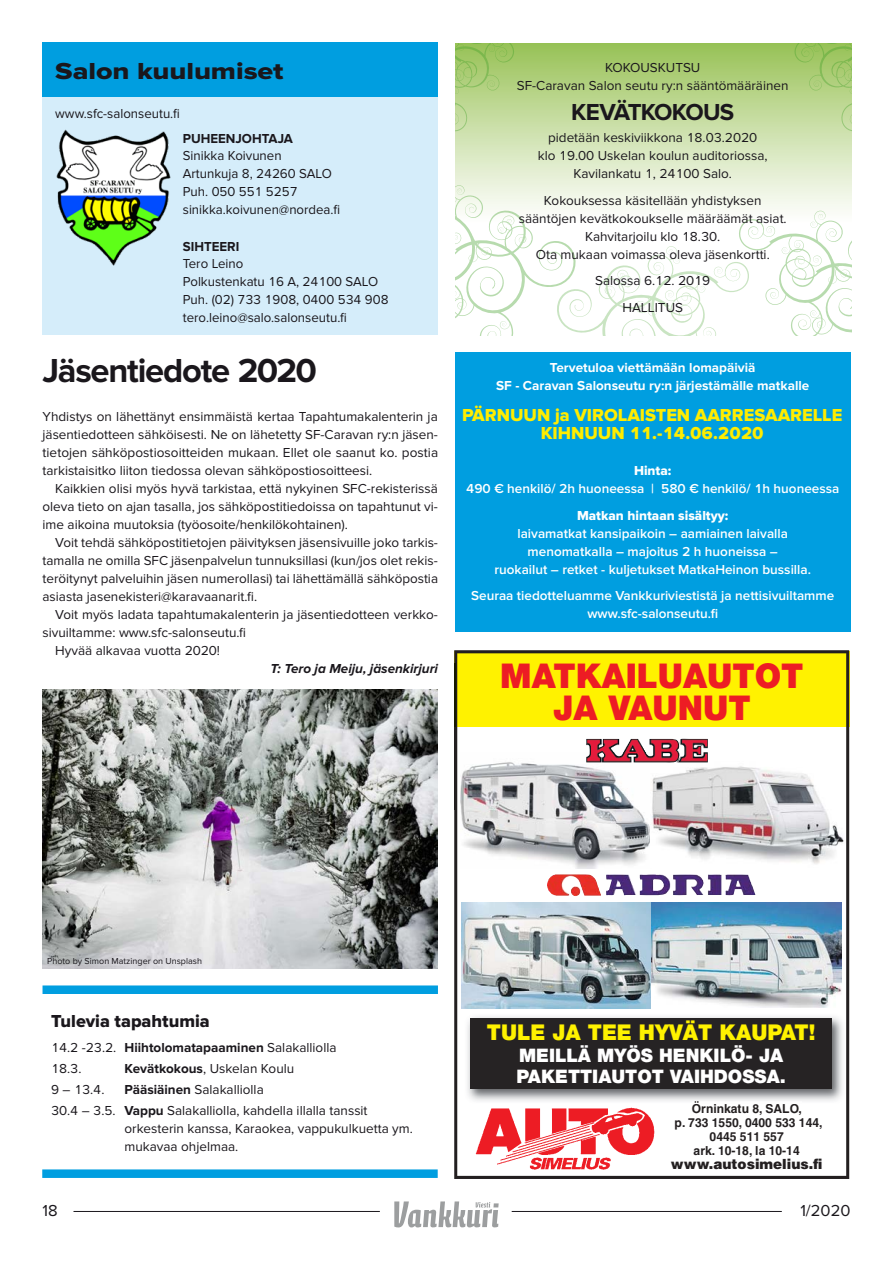
<style>
.page{position:relative;width:893px;height:1263px;background:#fff}
.page>*{position:absolute;margin:0;border:0;box-sizing:border-box;transform-origin:0 0}
.t1{font:700 34.5px "Proxima Nova";letter-spacing:-.035em;color:#1a171c}
.t2{font:900 34.2px/32.5px "Helvetica Neue";color:#ed1c24;text-align:center}
.t3{font:24px "Proxima Nova Extrabld";letter-spacing:-.005em;color:#1a171c;scale:1.2 1}
.t4{font:700 24px "Proxima Nova";letter-spacing:-.04em;color:#1a171c}
.t5{font:900 21.75px "Helvetica Neue";color:#fff200}
.t6{font:900 18.6px/21.5px "Helvetica Neue";color:#fff}
.t7{font:18px/18px "Proxima Nova Extrabld";color:#ffed00;text-align:center}
.t8{font:18px "Proxima Nova Extrabld";color:#1a171c}
.t9{font:16.5px "Proxima Nova";color:#1a171c}
.t10{font:900 13.95px "Helvetica";color:#231f20}
.t11{font:13.5px/18px "Proxima Nova";color:#1a171c}
.t12{font:600 13.5px/18px "Proxima Nova";color:#fff;text-align:center}
.t13{font:700 13.5px/18px "Proxima Nova";color:#fff;text-align:center}
.t14{font:13.5px "Proxima Nova Extrabld";color:#fff}
.t15{font:italic 700 13.5px "Proxima Nova";color:#1a171c}
.t16{font:700 13.5px "Proxima Nova";color:#1a171c}
.t17{font:700 12.45px/14px "Helvetica";color:#231f20;text-align:center}
.t18{font:9px "Proxima Nova";color:#1a171c}
.s1{font-weight:700}
</style>
<div class="page">
<hr style="left:73px;top:1211px;width:307px;height:1px;background:#1a171c">
<hr style="left:512px;top:1211px;width:270px;height:1px;background:#1a171c">
<svg style="left:394px;top:1201px;width:105px;height:26px"></svg>
<div style="left:43px;top:985px;width:395px;height:9px;background:#009ee0"></div>
<div style="left:42px;top:1169px;width:396px;height:9px;background:#009ee0"></div>
<div style="left:43px;top:43px;width:395px;height:292px;background:#d5edfa"></div>
<div style="left:43px;top:43px;width:395px;height:54px;background:#009ee0"></div>
<img style="left:56px;top:129px;width:115px;height:137px">
<svg style="left:454px;top:650px;width:395px;height:529px"></svg>
<img style="left:476px;top:1108px;width:179px;height:62px">
<img style="left:454px;top:663px;width:1px;height:146px">
<img style="left:465px;top:1014px;width:381px;height:89px">
<img style="left:692px;top:1101px;width:109px;height:2px">
<div style="left:470px;top:1019px;width:361px;height:70px;background:#262324"></div>
<img style="left:461px;top:753px;width:191px;height:115px">
<img style="left:651px;top:755px;width:194px;height:112px">
<img style="left:462px;top:902px;width:380px;height:107px">
<img style="left:546px;top:874px;width:55px;height:22px">
<img style="left:606px;top:874px;width:149px;height:22px">
<img style="left:586px;top:739px;width:122px;height:24px">
<svg style="left:455px;top:43px;width:397px;height:142px;background:#c6dca1"></svg>
<svg style="left:455px;top:185px;width:397px;height:150px"></svg>
<svg style="left:789px;top:43px;width:63px;height:90px;background:#b0d080"></svg>
<svg style="left:455px;top:43px;width:65px;height:90px;background:#b0d080"></svg>
<div style="left:455px;top:352px;width:395px;height:279px;background:#009ee0"></div>
<img style="left:43px;top:689px;width:395px;height:279px">
<h3 class="t3" style="left:55px;top:57px;width:192px">Salon kuulumiset</h3>
<p class="t11" style="left:55px;top:105px;width:126px">www.sfc-salonseutu.fi</p>
<p class="t16" style="left:183px;top:130px;width:112px">PUHEENJOHTAJA</p>
<p class="t11" style="left:183px;top:147px;width:159px">Sinikka Koivunen<br>Artunkuja 8, 24260 SALO<br>Puh. 050 551 5257 sinikka.koivunen@nordea.fi</p>
<p class="t16" style="left:183px;top:238px;width:58px">SIHTEERI</p>
<p class="t11" style="left:183px;top:255px;width:207px">Tero Leino<br>Polkustenkatu 16 A, 24100 SALO<br>Puh. (02) 733 1908, 0400 534 908 tero.leino@salo.salonseutu.fi</p>
<h1 class="t1" style="left:43px;top:351px;width:276px">Jäsentiedote 2020</h1>
<p class="t11" style="left:43px;top:407px;width:397px;text-align:justify">Yhdistys on lähettänyt ensimmäistä kertaa Tapahtumakalenterin ja jäsentiedotteen sähköisesti. Ne on lähetetty SF-Caravan ry:n jäsen&shy;tietojen sähköpostiosoitteiden mukaan. Ellet ole saanut ko. postia tarkistaisitko liiton tiedossa olevan sähköpostiosoitteesi.</p>
<p class="t11" style="left:43px;top:479px;width:397px;text-align:justify;text-indent:13px">Kaikkien olisi myös hyvä tarkistaa, että nykyinen SFC-rekisterissä oleva tieto on ajan tasalla, jos sähköpostitiedoissa on tapahtunut vi&shy;ime aikoina muutoksia (työosoite/henkilökohtainen).</p>
<p class="t11" style="left:43px;top:533px;width:397px;text-align:justify;text-indent:13px">Voit tehdä sähköpostitietojen päivityksen jäsensivuille joko tarkis&shy;tamalla ne omilla SFC jäsenpalvelun tunnuksillasi (kun/jos olet rekis&shy;teröitynyt palveluihin jäsen numerollasi) tai lähettämällä sähköpostia asiasta jasenekisteri@karavaanarit.fi.</p>
<p class="t11" style="left:55px;top:605px;width:384px">Voit myös ladata tapahtumakalenterin ja jäsentiedotteen verkko-</p>
<p class="t11" style="left:43px;top:623px;width:205px">sivuiltamme: www.sfc-salonseutu.fi</p>
<p class="t11" style="left:55px;top:641px;width:166px">Hyvää alkavaa vuotta 2020!</p>
<p class="t15" style="left:270px;top:660px;width:169px">T: Tero ja Meiju, jäsenkirjuri</p>
<p class="t11" style="left:517px;top:59px;width:273px;text-align:center">KOKOUSKUTSU<br>SF-Caravan Salon seutu ry:n sääntömääräinen</p>
<h3 class="t4" style="left:571px;top:98px;width:165px">KEVÄTKOKOUS</h3>
<p class="t11" style="left:538px;top:129px;width:231px;text-align:center">pidetään keskiviikkona 18.03.2020 klo 19.00 Uskelan koulun auditoriossa,<br>Kavilankatu 1, 24100 Salo.</p>
<p class="t11" style="left:519px;top:191px;width:269px;text-align:center">Kokouksessa käsitellään yhdistyksen sääntöjen kevätkokoukselle määräämät asiat.<br>Kahvitarjoilu klo 18.30.<br>Ota mukaan voimassa oleva jäsenkortti.</p>
<p class="t11" style="left:595px;top:268px;width:117px;line-height:26.5px;text-align:center">Salossa 6.12. 2019<br>HALLITUS</p>
<p class="t13" style="left:496px;top:359px;width:315px">Tervetuloa viettämään lomapäiviä<br>SF - Caravan Salonseutu ry:n järjestämälle matkalle</p>
<h3 class="t7" style="left:462px;top:406px;width:382px">PÄRNUUN ja VIROLAISTEN AARRESAARELLE<br>KIHNUUN 11.-14.06.2020</h3>
<p class="t14" style="left:634px;top:463px;width:39px">Hinta:</p>
<p class="t12" style="left:466px;top:480px;width:375px">490 € henkilö/ 2h huoneessa | 580 € henkilö/ 1h huoneessa</p>
<p class="t14" style="left:577px;top:508px;width:153px">Matkan hintaan sisältyy:</p>
<p class="t12" style="left:494px;top:525px;width:318px">laivamatkat kansipaikoin – aamiainen laivalla menomatkalla – majoitus 2 h huoneissa –<br>ruokailut – retket - kuljetukset MatkaHeinon bussilla.</p>
<p class="t12" style="left:471px;top:587px;width:365px">Seuraa tiedotteluamme Vankkuriviestistä ja nettisivuiltamme www.sfc-salonseutu.fi</p>
<h2 class="t2" style="left:500px;top:659px;width:305px">MATKAILUAUTOT<br>JA VAUNUT</h2>
<p class="t18" style="left:47px;top:956px;width:156px">Photo by Simon Matzinger on Unsplash</p>
<h3 class="t8" style="left:51px;top:1010px;width:160px">Tulevia tapahtumia</h3>
<p class="t11" style="left:51px;top:1037px;width:287px;line-height:21px">14.2 -23.2. <span class="s1">Hiihtolomatapaaminen</span> Salakalliolla<br>18.3.</p>
<p class="t11" style="left:125px;top:1060px;width:171px"><span class="s1">Kevätkokous</span>, Uskelan Koulu</p>
<p class="t11" style="left:51px;top:1079px;width:318px;line-height:21px;text-indent:73px"><span class="s1">Pääsiäinen</span> Salakalliolla<br>30.4 – 3.5. <span class="s1">Vappu</span> Salakalliolla, kahdella illalla tanssit</p>
<p class="t11" style="left:125px;top:1120px;width:290px">orkesterin kanssa, Karaokea, vappukulkuetta ym. mukavaa ohjelmaa.</p>
<p class="t11" style="left:51px;top:1081px;width:55px">9 – 13.4.</p>
<h3 class="t5" style="left:487px;top:1020px;width:330px">TULE JA TEE HYVÄT KAUPAT!</h3>
<h3 class="t6" style="left:516px;top:1044px;width:271px">MEILLÄ MYÖS HENKILÖ- JA<br>PAKETTIAUTOT VAIHDOSSA.</h3>
<p class="t17" style="left:675px;top:1101px;width:149px">Örninkatu 8, SALO,<br>p. 733 1550, 0400 533 144,<br>0445 511 557<br>ark. 10-18, la 10-14</p>
<p class="t10" style="left:671px;top:1154px;width:153px">www.autosimelius.fi</p>
<p class="t9" style="left:43px;top:1201px;width:17px">18</p>
<p class="t9" style="left:800px;top:1201px;width:52px">1/2020</p>
</div>
